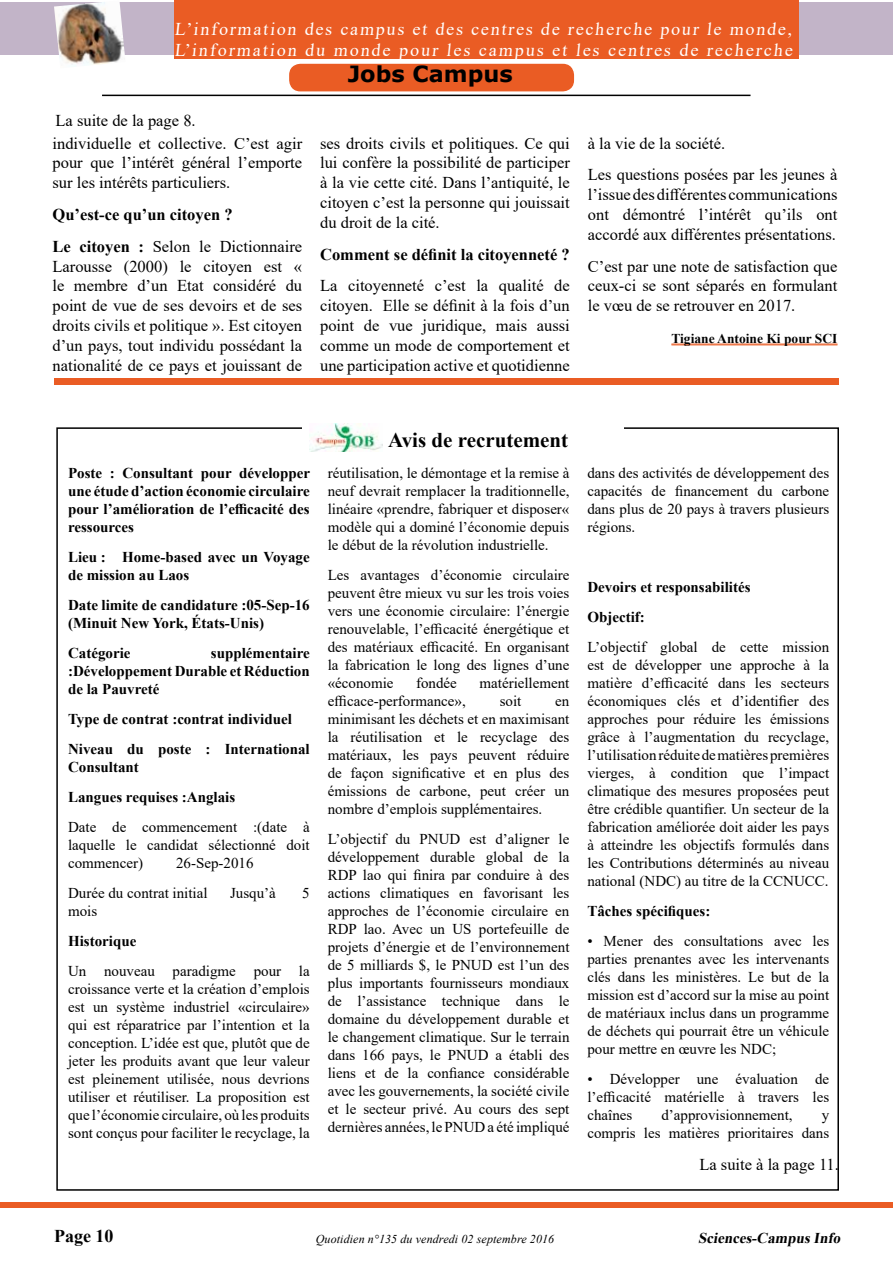
<style>
.page{position:relative;width:893px;height:1263px;background:#fff}
.page>*{position:absolute;margin:0;border:0;box-sizing:border-box;transform-origin:0 0}
.t1{font:700 22.5px "Verdana";color:#000}
.t2{font:700 21px "Times New Roman";color:#000}
.t3{font:18px/21.6px "Times New Roman";letter-spacing:.105em;color:#fff}
.t4{font:700 18px "Times New Roman";color:#000}
.t5{font:16.5px/19.8px "Times New Roman";color:#000;text-align:justify}
.t6{font:700 16.5px/31.8px "Times New Roman";color:#000}
.t7{font:15px/18px "Times New Roman";color:#000;text-align:justify}
.t8{font:700 15px/18px "Times New Roman";color:#000}
.t9{font:italic 700 15px "Times New Roman";color:#000}
.t10{font:700 13.5px "Times New Roman";color:#000}
.t11{font:italic 12px "Times New Roman";letter-spacing:.01em;color:#000}
.s1{font-weight:400}
</style>
<div class="page">
<div style="left:0;top:1202px;width:893px;height:6px;background:#ea5c24"></div>
<div style="left:0;top:2px;width:893px;height:52px;background:#c2b4c8"></div>
<img style="left:54px;top:2px;width:71px;height:65px">
<div style="left:174px;top:0;width:625px;height:59px;background:#ea5c24"></div>
<hr style="left:102px;top:95px;width:648px;height:1px;background:#000">
<img style="left:310px;top:423px;width:73px;height:28px">
<div style="left:290px;top:65px;width:283px;height:26px;background:#ea5c24;border-radius:10px"></div>
<div style="left:289px;top:64px;width:285px;height:27px;border:2px solid #ea5c24;border-radius:10px"></div>
<hr style="left:671px;top:344px;width:166px;height:1px;background:#ea5c24">
<hr style="left:671px;top:345px;width:166px;height:1px;background:#ea5c24">
<div style="left:54px;top:378px;width:784px;height:7px;background:#ea5c24"></div>
<p class="t3" style="left:174px;top:17px;width:622px">L’information des campus et des centres de recherche pour le monde,<br>L’information du monde pour les campus et les centres de recherche</p>
<p class="t5" style="left:52px;top:109px;width:251px;line-height:22.5px">La suite de la page 8.<br>individuelle et collective. C’est agir</p>
<p class="t5" style="left:52px;top:152px;width:251px">pour que l’intérêt général l’emporte sur les intérêts particuliers.</p>
<p class="t6" style="left:52px;top:198px;width:251px">Qu’est-ce qu’un citoyen ?<br>Le citoyen : <span class="s1">Selon le Dictionnaire</span></p>
<p class="t5" style="left:52px;top:256px;width:251px">Larousse (2000) le citoyen est « le membre d’un Etat considéré du point de vue de ses devoirs et de ses droits civils et politique ». Est citoyen d’un pays, tout individu possédant la nationalité de ce pays et jouissant de</p>
<h1 class="t1" style="left:348px;top:58px;width:166px">Jobs Campus</h1>
<p class="t5" style="left:320px;top:133px;width:251px">ses droits civils et politiques. Ce qui lui confère la possibilité de participer à la vie cette cité. Dans l’antiquité, le citoyen c’est la personne qui jouissait du droit de la cité.</p>
<p class="t6" style="left:320px;top:238px;width:251px">Comment se définit la citoyenneté ?</p>
<p class="t5" style="left:320px;top:275px;width:251px">La citoyenneté c’est la qualité de citoyen. Elle se définit à la fois d’un point de vue juridique, mais aussi comme un mode de comportement et une participation active et quotidienne</p>
<p class="t5" style="left:588px;top:127px;width:251px;line-height:31.8px">à la vie de la société.<br>Les questions posées par les jeunes à</p>
<p class="t5" style="left:588px;top:184px;width:251px">l’issue des différentes communications ont démontré l’intérêt qu’ils ont accordé aux différentes présentations.</p>
<p class="t5" style="left:588px;top:256px;width:251px">C’est par une note de satisfaction que ceux-ci se sont séparés en formulant le vœu de se retrouver en 2017.</p>
<p class="t10" style="left:671px;top:329px;width:168px">Tigiane Antoine Ki pour SCI</p>
<p class="t8" style="left:68px;top:463px;width:243px;text-align:justify">Poste : Consultant pour développer une étude d’action économie circulaire pour l’amélioration de l’efficacité des ressources</p>
<p class="t8" style="left:68px;top:547px;width:243px">Lieu : Home-based avec un Voyage de mission au Laos</p>
<p class="t8" style="left:68px;top:595px;width:243px">Date limite de candidature :05-Sep-16 (Minuit New York, États-Unis)</p>
<p class="t8" style="left:68px;top:643px;width:64px">Catégorie</p>
<p class="t8" style="left:68px;top:643px;width:243px;text-align:justify;text-indent:143px">supplémentaire :Développement Durable et Réduction de la Pauvreté</p>
<p class="t8" style="left:68px;top:703px;width:243px;line-height:30px">Type de contrat :contrat individuel<br>Niveau du poste : International</p>
<p class="t8" style="left:68px;top:751px;width:169px;line-height:30px">Consultant<br>Langues requises :Anglais</p>
<p class="t7" style="left:68px;top:817px;width:243px">Date de commencement :(date à laquelle le candidat sélectionné doit commencer)</p>
<p class="t7" style="left:68px;top:847px;width:187px;line-height:30px;text-indent:108px">26-Sep-2016<br>Durée du contrat initial</p>
<p class="t7" style="left:230px;top:883px;width:47px">Jusqu’à</p>
<p class="t7" style="left:302px;top:883px;width:9px">5</p>
<p class="t7" style="left:68px;top:901px;width:31px">mois</p>
<p class="t8" style="left:68px;top:931px;width:70px">Historique</p>
<p class="t7" style="left:68px;top:961px;width:243px">Un nouveau paradigme pour la croissance verte et la création d’emplois est un système industriel «circulaire» qui est réparatrice par l’intention et la conception. L’idée est que, plutôt que de jeter les produits avant que leur valeur est pleinement utilisée, nous devrions utiliser et réutiliser. La proposition est que l’économie circulaire, où les produits sont conçus pour faciliter le recyclage, la</p>
<h2 class="t2" style="left:388px;top:425px;width:182px">Avis de recrutement</h2>
<p class="t7" style="left:328px;top:464px;width:243px">réutilisation, le démontage et la remise à neuf devrait remplacer la traditionnelle, linéaire «prendre, fabriquer et disposer« modèle qui a dominé l’économie depuis le début de la révolution industrielle.</p>
<p class="t7" style="left:328px;top:566px;width:243px">Les avantages d’économie circulaire peuvent être mieux vu sur les trois voies vers une économie circulaire: l’énergie renouvelable, l’efficacité énergétique et des matériaux efficacité. En organisant la fabrication le long des lignes d’une «économie</p>
<p class="t7" style="left:416px;top:674px;width:42px">fondée</p>
<p class="t7" style="left:479px;top:674px;width:91px">matériellement</p>
<p class="t7" style="left:328px;top:692px;width:140px">efficace-performance»,</p>
<p class="t7" style="left:500px;top:692px;width:23px">soit</p>
<p class="t7" style="left:328px;top:692px;width:243px;text-indent:228px">en minimisant les déchets et en maximisant la réutilisation et le recyclage des matériaux, les pays peuvent réduire de façon significative et en plus des émissions de carbone, peut créer un nombre d’emplois supplémentaires.</p>
<p class="t7" style="left:328px;top:830px;width:243px">L’objectif du PNUD est d’aligner le développement durable global de la RDP lao qui finira par conduire à des actions climatiques en favorisant les approches de l’économie circulaire en RDP lao. Avec un US portefeuille de projets d’énergie et de l’environnement de 5 milliards $, le PNUD est l’un des plus importants fournisseurs mondiaux de l’assistance technique dans le domaine du développement durable et le changement climatique. Sur le terrain dans 166 pays, le PNUD a établi des liens et de la confiance considérable avec les gouvernements, la société civile et le secteur privé. Au cours des sept dernières années, le PNUD a été impliqué</p>
<p class="t7" style="left:587px;top:464px;width:243px">dans des activités de développement des capacités de financement du carbone dans plus de 20 pays à travers plusieurs régions.</p>
<p class="t8" style="left:587px;top:572px;width:165px;line-height:30px">Devoirs et responsabilités<br>Objectif:</p>
<p class="t7" style="left:587px;top:638px;width:243px">L’objectif global de cette mission est de développer une approche à la matière d’efficacité dans les secteurs économiques clés et d’identifier des approches pour réduire les émissions grâce à l’augmentation du recyclage, l’utilisation réduite de matières premières vierges, à condition que l’impact climatique des mesures proposées peut être crédible quantifier. Un secteur de la fabrication améliorée doit aider les pays à atteindre les objectifs formulés dans les Contributions déterminés au niveau national (NDC) au titre de la CCNUCC.</p>
<p class="t8" style="left:587px;top:902px;width:124px">Tâches spécifiques:</p>
<p class="t7" style="left:587px;top:932px;width:243px">• Mener des consultations avec les parties prenantes avec les intervenants clés dans les ministères. Le but de la mission est d’accord sur la mise au point de matériaux inclus dans un programme de déchets qui pourrait être un véhicule pour mettre en œuvre les NDC;</p>
<p class="t7" style="left:587px;top:1070px;width:243px">• Développer une évaluation de l’efficacité matérielle à travers les chaînes</p>
<p class="t7" style="left:661px;top:1106px;width:133px">d’approvisionnement,</p>
<p class="t7" style="left:587px;top:1106px;width:243px;text-align:right">y<br>compris les matières prioritaires dans</p>
<p class="t5" style="left:699px;top:1154px;width:141px">La suite à la page 11.</p>
<p class="t4" style="left:54px;top:1223px;width:61px">Page 10</p>
<p class="t11" style="left:316px;top:1231px;width:240px">Quotidien n°135 du vendredi 02 septembre 2016</p>
<p class="t9" style="left:698px;top:1227px;width:147px">Sciences-CampusInfo</p>
</div>
